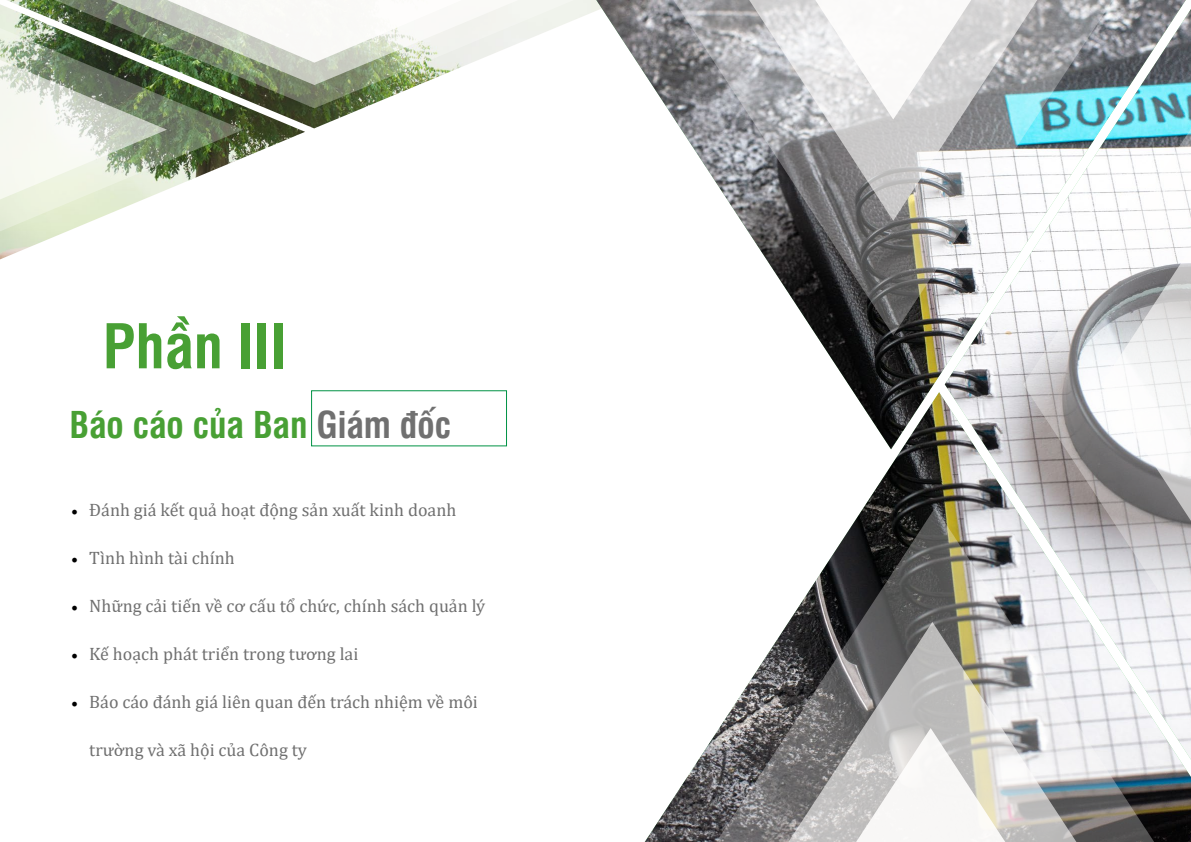
<style>
.page{position:relative;width:1191px;height:842px;background:#fff}
.page>*{position:absolute;margin:0;border:0;box-sizing:border-box;transform-origin:0 0}
.t1{font:700 60px "UTM Swiss Condensed";color:#48a034}
.t2{font:700 36px "UTM Swiss Condensed";color:#48a034}
.t3{font:18px "Cambria";color:#707070}
.s1{color:#707070}
.s2{font-family:"Minion Pro";color:#000}
</style>
<div class="page">
<img style="left:0;top:0;width:596px;height:259px">
<svg style="left:0;top:199px;width:243px;height:32px"></svg>
<svg style="left:518px;top:0;width:56px;height:108px"></svg>
<svg style="left:0;top:0;width:518px;height:199px"></svg>
<img style="left:596px;top:0;width:595px;height:842px">
<svg style="left:715px;top:507px;width:440px;height:335px"></svg>
<svg style="left:788px;top:622px;width:288px;height:220px;background:#a3a2a1"></svg>
<svg style="left:856px;top:728px;width:149px;height:114px"></svg>
<svg style="left:1023px;top:129px;width:168px;height:511px"></svg>
<svg style="left:1101px;top:248px;width:90px;height:273px"></svg>
<svg style="left:673px;top:0;width:440px;height:335px"></svg>
<svg style="left:749px;top:0;width:288px;height:221px;background:#b3b5b7"></svg>
<svg style="left:815px;top:0;width:156px;height:119px"></svg>
<h1 class="t1" style="left:103px;top:300px;width:185px">Phần III</h1>
<h2 class="t2" style="left:69px;top:397px;width:383px">Báo cáo của Ban <span class="s1">Giám đốc</span></h2>
<p class="t3" style="left:71px;top:499px;width:386px"><span class="s2">•</span> Đánh giá kết quả hoạt động sản xuất kinh doanh</p>
<p class="t3" style="left:71px;top:547px;width:165px"><span class="s2">•</span> Tình hình tài chính</p>
<p class="t3" style="left:71px;top:595px;width:415px"><span class="s2">•</span> Những cải tiến về cơ cấu tổ chức, chính sách quản lý</p>
<p class="t3" style="left:71px;top:643px;width:289px"><span class="s2">•</span> Kế hoạch phát triển trong tương lai</p>
<p class="t3" style="left:71px;top:691px;width:408px"><span class="s2">•</span> Báo cáo đánh giá liên quan đến trách nhiệm về môi</p>
<p class="t3" style="left:89px;top:739px;width:219px">trường và xã hội của Công ty</p>
</div>
